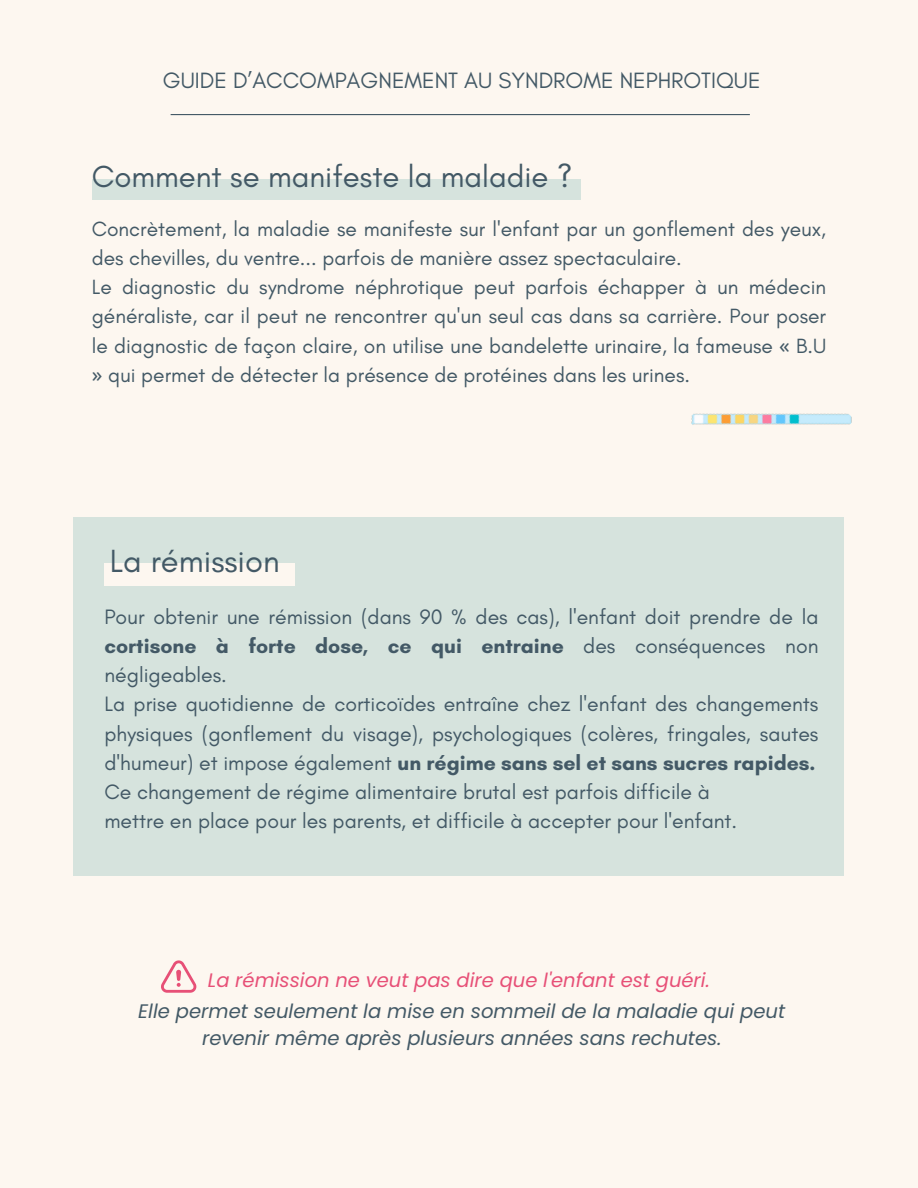
<style>
.page{position:relative;width:918px;height:1188px;background:#fdf7f0}
.page>*{position:absolute;margin:0;border:0;box-sizing:border-box;transform-origin:0 0}
.t1{font:32.7px "Glacial Indifference";color:#435966}
.t2{font:31.05px "Glacial Indifference";color:#435966}
.t3{font:22.5px "Glacial Indifference";color:#435966}
.t4{font:21.3px/29.2px "Glacial Indifference";color:#435966}
.t5{font:21px/29.2px "Glacial Indifference";color:#435966}
.t6{font:italic 19.5px/27px "Poppins";color:#435966;text-align:center}
.t7{font:italic 19.5px "Poppins";color:#e75077}
.s1{font-family:"Noto Sans"}
.s2{font-weight:700}
</style>
<div class="page">
<div style="left:74px;top:518px;width:770px;height:358px;background:#d6e3dd"></div>
<div style="left:104px;top:563px;width:191px;height:23px;background:#fdf7f0"></div>
<svg style="left:161px;top:960px;width:36px;height:33px"></svg>
<hr style="left:171px;top:114px;width:579px;height:1px;background:#435966">
<div style="left:92px;top:179px;width:489px;height:20px;background:#d6e3dd"></div>
<img style="left:691px;top:413px;width:161px;height:12px">
<h1 class="t3" style="left:163px;top:67px;width:599px">GUIDE D’ACCOMPAGNEMENT AU SYNDROME NEPHROTIQUE</h1>
<p class="t2" style="left:92px;top:158px;width:482px">Comment se manifeste la maladie ?</p>
<p class="t5" style="left:92px;top:214px;width:736px">Concrètement, la maladie se manifeste sur l'enfant par un gonflement des yeux, des chevilles, du ventre... parfois de manière assez spectaculaire.<br>Le diagnostic du syndrome néphrotique peut parfois échapper à un médecin généraliste, car il peut ne rencontrer qu'un seul cas dans sa carrière. Pour poser le diagnostic de façon claire, on utilise une bandelette urinaire, la fameuse <span class="s1">«</span> B.U <span class="s1">»</span> qui permet de détecter la présence de protéines dans les urines.</p>
<h2 class="t1" style="left:110px;top:541px;width:171px">La rémission</h2>
<h1 class="t4" style="left:104px;top:602px;width:716px">Pour obtenir une rémission (dans 90 % des cas), l'enfant doit prendre de la <span class="s2">cortisone à forte dose, ce qui entraine</span> des conséquences non négligeables.<br>La prise quotidienne de corticoïdes entraîne chez l'enfant des changements physiques (gonflement du visage), psychologiques (colères, fringales, sautes d'humeur) et impose également <span class="s2">un régime sans sel et sans sucres rapides.<br></span>Ce changement de régime alimentaire brutal est parfois difficile à<br>mettre en place pour les parents, et difficile à accepter pour l'enfant.</h1>
<p class="t7" style="left:208px;top:966px;width:503px">La rémission ne veut pas dire que l'enfant est guéri.</p>
<h3 class="t6" style="left:138px;top:998px;width:649px">Elle permet seulement la mise en sommeil de la maladie qui peut revenir même après plusieurs années sans rechutes.</h3>
</div>
